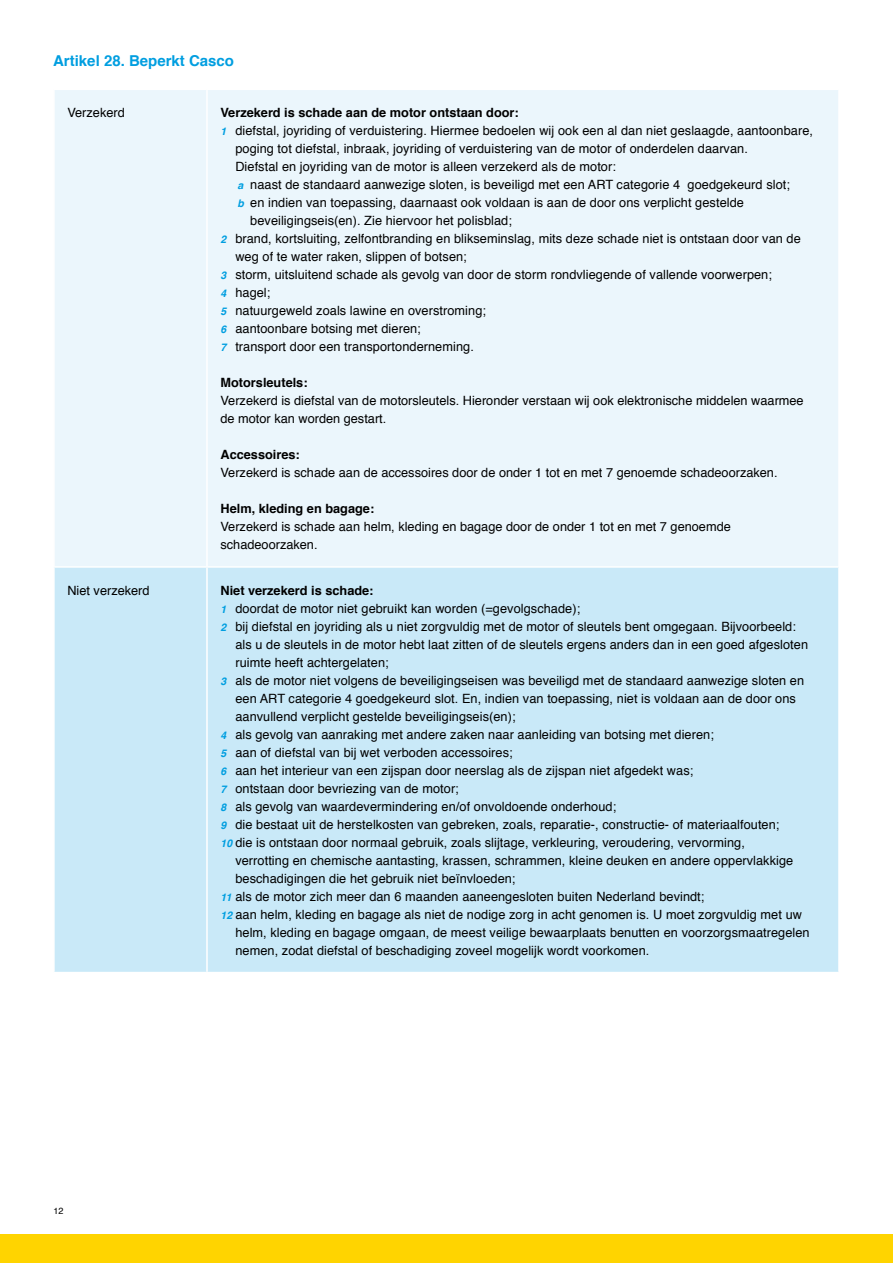
<style>
.page{position:relative;width:893px;height:1263px;background:#fff}
.page>*{position:absolute;margin:0;border:0;box-sizing:border-box;transform-origin:0 0}
.t1{font:700 15px "Helvetica";color:#009ee0}
.t2{font:12.75px/18px "Helvetica";letter-spacing:.005em;color:#000}
.t3{font:700 12.75px "Helvetica";color:#000}
.t4{font:9px "Helvetica";color:#000}
.s1{font-weight:700;font-style:italic;font-size:10.5px;color:#009ee0}
</style>
<div class="page">
<div style="left:0;top:1234px;width:893px;height:29px;background:#ffd400"></div>
<div style="left:55px;top:90px;width:783px;height:476px;background:#ebf6fc"></div>
<div style="left:55px;top:568px;width:783px;height:404px;background:#c9e9f8"></div>
<hr style="left:206px;top:90px;width:2px;height:476px;background:#fff">
<hr style="left:206px;top:568px;width:2px;height:404px;background:#fff">
<p class="t1" style="left:53px;top:49px;width:182px">Artikel 28. Beperkt Casco</p>
<p class="t2" style="left:67px;top:104px;width:59px">Verzekerd</p>
<p class="t3" style="left:220px;top:102px;width:300px">Verzekerd is schade aan de motor ontstaan door:</p>
<p class="t2" style="left:220px;top:122px;width:594px"><span class="s1">1</span> diefstal, joyriding of verduistering. Hiermee bedoelen wij ook een al dan niet geslaagde, aantoonbare,</p>
<p class="t2" style="left:235px;top:140px;width:514px">poging tot diefstal, inbraak, joyriding of verduistering van de motor of onderdelen daarvan.</p>
<p class="t2" style="left:235px;top:158px;width:382px">Diefstal en joyriding van de motor is alleen verzekerd als de motor:</p>
<p class="t2" style="left:237px;top:176px;width:554px"><span class="s1">a</span> naast de standaard aanwezige sloten, is beveiligd met een ART categorie 4 goedgekeurd slot;</p>
<p class="t2" style="left:237px;top:194px;width:508px"><span class="s1">b</span> en indien van toepassing, daarnaast ook voldaan is aan de door ons verplicht gestelde</p>
<p class="t2" style="left:250px;top:212px;width:263px">beveiligingseis(en). Zie hiervoor het polisblad;</p>
<p class="t2" style="left:220px;top:230px;width:582px"><span class="s1">2</span> brand, kortsluiting, zelfontbranding en blikseminslag, mits deze schade niet is ontstaan door van de</p>
<p class="t2" style="left:235px;top:248px;width:233px">weg of te water raken, slippen of botsen;</p>
<p class="t2" style="left:220px;top:266px;width:553px"><span class="s1">3</span> storm, uitsluitend schade als gevolg van door de storm rondvliegende of vallende voorwerpen;</p>
<p class="t2" style="left:220px;top:284px;width:51px"><span class="s1">4</span> hagel;</p>
<p class="t2" style="left:220px;top:302px;width:267px"><span class="s1">5</span> natuurgeweld zoals lawine en overstroming;</p>
<p class="t2" style="left:220px;top:320px;width:202px"><span class="s1">6</span> aantoonbare botsing met dieren;</p>
<p class="t2" style="left:220px;top:338px;width:255px"><span class="s1">7</span> transport door een transportonderneming.</p>
<p class="t3" style="left:220px;top:372px;width:89px">Motorsleutels:</p>
<p class="t2" style="left:220px;top:392px;width:585px">Verzekerd is diefstal van de motorsleutels. Hieronder verstaan wij ook elektronische middelen waarmee de motor kan worden gestart.</p>
<p class="t3" style="left:220px;top:444px;width:81px">Accessoires:</p>
<p class="t2" style="left:220px;top:464px;width:559px">Verzekerd is schade aan de accessoires door de onder 1 tot en met 7 genoemde schadeoorzaken.</p>
<p class="t3" style="left:220px;top:498px;width:155px">Helm, kleding en bagage:</p>
<p class="t2" style="left:220px;top:518px;width:512px">Verzekerd is schade aan helm, kleding en bagage door de onder 1 tot en met 7 genoemde schadeoorzaken.</p>
<p class="t2" style="left:67px;top:581px;width:84px">Niet verzekerd</p>
<p class="t3" style="left:220px;top:580px;width:155px">Niet verzekerd is schade:</p>
<p class="t2" style="left:220px;top:599px;width:361px"><span class="s1">1</span> doordat de motor niet gebruikt kan worden (=gevolgschade);</p>
<p class="t2" style="left:220px;top:617px;width:577px"><span class="s1">2</span> bij diefstal en joyriding als u niet zorgvuldig met de motor of sleutels bent omgegaan. Bijvoorbeeld:</p>
<p class="t2" style="left:235px;top:635px;width:574px">als u de sleutels in de motor hebt laat zitten of de sleutels ergens anders dan in een goed afgesloten</p>
<p class="t2" style="left:235px;top:653px;width:155px">ruimte heeft achtergelaten;</p>
<p class="t2" style="left:220px;top:671px;width:585px"><span class="s1">3</span> als de motor niet volgens de beveiligingseisen was beveiligd met de standaard aanwezige sloten en</p>
<p class="t2" style="left:235px;top:689px;width:562px">een ART categorie 4 goedgekeurd slot. En, indien van toepassing, niet is voldaan aan de door ons</p>
<p class="t2" style="left:235px;top:707px;width:282px">aanvullend verplicht gestelde beveiligingseis(en);</p>
<p class="t2" style="left:220px;top:725px;width:495px"><span class="s1">4</span> als gevolg van aanraking met andere zaken naar aanleiding van botsing met dieren;</p>
<p class="t2" style="left:220px;top:743px;width:294px"><span class="s1">5</span> aan of diefstal van bij wet verboden accessoires;</p>
<p class="t2" style="left:220px;top:761px;width:474px"><span class="s1">6</span> aan het interieur van een zijspan door neerslag als de zijspan niet afgedekt was;</p>
<p class="t2" style="left:220px;top:779px;width:240px"><span class="s1">7</span> ontstaan door bevriezing van de motor;</p>
<p class="t2" style="left:220px;top:797px;width:397px"><span class="s1">8</span> als gevolg van waardevermindering en/of onvoldoende onderhoud;</p>
<p class="t2" style="left:220px;top:815px;width:560px"><span class="s1">9</span> die bestaat uit de herstelkosten van gebreken, zoals, reparatie-, constructie- of materiaalfouten;</p>
<p class="t2" style="left:220px;top:833px;width:526px"><span class="s1">10</span> die is ontstaan door normaal gebruik, zoals slijtage, verkleuring, veroudering, vervorming,</p>
<p class="t2" style="left:235px;top:851px;width:559px">verrotting en chemische aantasting, krassen, schrammen, kleine deuken en andere oppervlakkige</p>
<p class="t2" style="left:235px;top:869px;width:282px">beschadigingen die het gebruik niet beïnvloeden;</p>
<p class="t2" style="left:220px;top:887px;width:485px"><span class="s1">11</span> als de motor zich meer dan 6 maanden aaneengesloten buiten Nederland bevindt;</p>
<p class="t2" style="left:220px;top:905px;width:583px"><span class="s1">12</span> aan helm, kleding en bagage als niet de nodige zorg in acht genomen is. U moet zorgvuldig met uw</p>
<p class="t2" style="left:235px;top:923px;width:576px">helm, kleding en bagage omgaan, de meest veilige bewaarplaats benutten en voorzorgsmaatregelen</p>
<p class="t2" style="left:235px;top:941px;width:415px">nemen, zodat diefstal of beschadiging zoveel mogelijk wordt voorkomen.</p>
<p class="t4" style="left:54px;top:1204px;width:11px">12</p>
</div>
